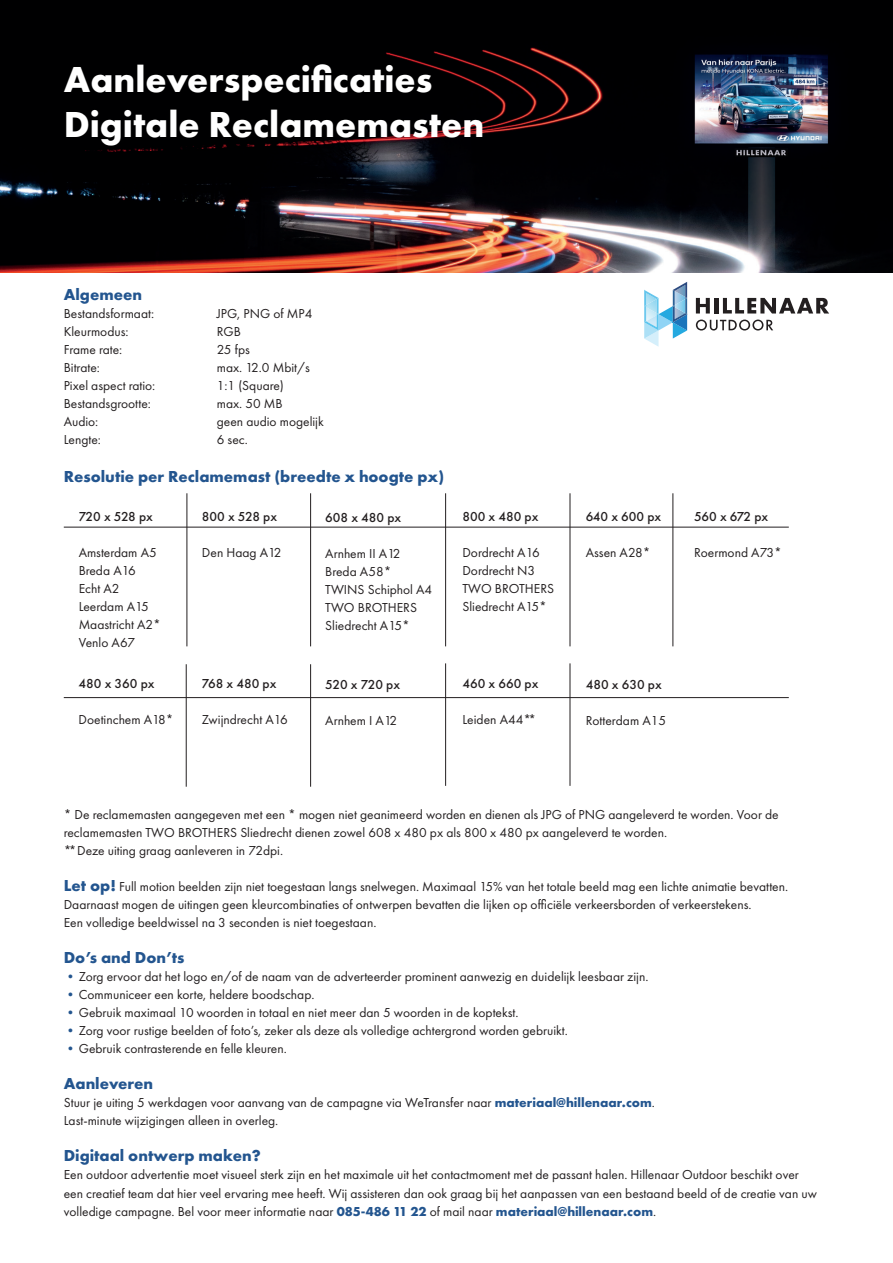
<style>
.page{position:relative;width:893px;height:1263px;background:#fff}
.page>*{position:absolute;margin:0;border:0;box-sizing:border-box;transform-origin:0 0}
.t1{font:700 37.5px "Futura PT";color:#fff}
.t2{font:700 16.5px "Futura PT";color:#23558f}
.t3{font:13.5px/18px "Futura PT";color:#231f20}
.t4{font:500 13.5px "Futura PT";color:#231f20}
.s1{font-weight:700;font-size:16.5px;color:#23558f}
.s2{color:#23558f}
.s3{font-weight:700;color:#23558f}
</style>
<div class="page">
<svg style="left:696px;top:298px;width:14px;height:15px"></svg>
<hr style="left:714px;top:298px;width:4px;height:15px;background:#231f20">
<svg style="left:723px;top:298px;width:106px;height:15px"></svg>
<svg style="left:696px;top:320px;width:77px;height:10px"></svg>
<svg style="left:644px;top:282px;width:43px;height:65px"></svg>
<img style="left:0;top:0;width:893px;height:272px">
<hr style="left:187px;top:493px;width:1px;height:153px;background:#231f20">
<hr style="left:310px;top:493px;width:1px;height:153px;background:#231f20">
<hr style="left:445px;top:493px;width:1px;height:153px;background:#231f20">
<hr style="left:64px;top:527px;width:725px;height:1px;background:#231f20">
<hr style="left:186px;top:664px;width:1px;height:123px;background:#231f20">
<hr style="left:570px;top:493px;width:1px;height:153px;background:#231f20">
<hr style="left:310px;top:664px;width:1px;height:123px;background:#231f20">
<hr style="left:570px;top:663px;width:1px;height:123px;background:#231f20">
<hr style="left:445px;top:663px;width:1px;height:123px;background:#231f20">
<hr style="left:64px;top:697px;width:725px;height:1px;background:#231f20">
<hr style="left:673px;top:493px;width:1px;height:153px;background:#231f20">
<p class="t1" style="left:64px;top:56px;width:370px">Aanleverspecificaties</p>
<p class="t1" style="left:64px;top:101px;width:422px">Digitale Reclamemasten</p>
<p class="t2" style="left:64px;top:284px;width:80px">Algemeen</p>
<p class="t3" style="left:64px;top:304px;width:92px">Bestandsformaat:</p>
<p class="t3" style="left:217px;top:304px;width:97px">JPG, PNG of MP4</p>
<p class="t3" style="left:64px;top:322px;width:66px">Kleurmodus:</p>
<p class="t3" style="left:217px;top:322px;width:26px">RGB</p>
<p class="t3" style="left:64px;top:340px;width:60px">Frame rate:</p>
<p class="t3" style="left:217px;top:340px;width:35px">25 fps</p>
<p class="t3" style="left:64px;top:358px;width:38px">Bitrate:</p>
<p class="t3" style="left:217px;top:358px;width:95px">max. 12.0 Mbit/s</p>
<p class="t3" style="left:64px;top:376px;width:93px">Pixel aspect ratio:</p>
<p class="t3" style="left:217px;top:376px;width:69px">1:1 (Square)</p>
<p class="t3" style="left:64px;top:394px;width:89px">Bestandsgrootte:</p>
<p class="t3" style="left:217px;top:394px;width:67px">max. 50 MB</p>
<p class="t3" style="left:64px;top:412px;width:36px">Audio:</p>
<p class="t3" style="left:217px;top:412px;width:109px">geen audio mogelijk</p>
<p class="t3" style="left:64px;top:431px;width:39px">Lengte:</p>
<p class="t3" style="left:217px;top:431px;width:33px">6 sec.</p>
<p class="t2" style="left:64px;top:466px;width:382px">Resolutie per Reclamemast (breedte x hoogte px)</p>
<p class="t4" style="left:79px;top:508px;width:76px">720 x 528 px</p>
<p class="t3" style="left:79px;top:543px;width:84px">Amsterdam A5<br>Breda A16<br>Echt A2<br>Leerdam A15<br>Maastricht A2*<br>Venlo A67</p>
<p class="t4" style="left:79px;top:675px;width:77px">480 x 360 px</p>
<p class="t3" style="left:79px;top:710px;width:96px">Doetinchem A18*</p>
<p class="t4" style="left:202px;top:508px;width:77px">800 x 528 px</p>
<p class="t3" style="left:202px;top:543px;width:81px">Den Haag A12</p>
<p class="t4" style="left:202px;top:675px;width:76px">768 x 480 px</p>
<p class="t3" style="left:202px;top:710px;width:87px">Zwijndrecht A16</p>
<p class="t4" style="left:325px;top:509px;width:77px">608 x 480 px</p>
<p class="t3" style="left:325px;top:544px;width:77px">Arnhem II A12</p>
<p class="t3" style="left:325px;top:562px;width:108px">Breda A58*<br>TWINS Schiphol A4</p>
<p class="t3" style="left:325px;top:598px;width:93px">TWO BROTHERS<br>Sliedrecht A15*</p>
<p class="t4" style="left:325px;top:676px;width:76px">520 x 720 px</p>
<p class="t3" style="left:325px;top:711px;width:74px">Arnhem I A12</p>
<p class="t4" style="left:462px;top:508px;width:77px">800 x 480 px</p>
<p class="t3" style="left:462px;top:543px;width:79px">Dordrecht A16</p>
<p class="t3" style="left:462px;top:561px;width:74px">Dordrecht N3</p>
<p class="t3" style="left:462px;top:579px;width:93px">TWO BROTHERS<br>Sliedrecht A15*</p>
<p class="t4" style="left:462px;top:675px;width:77px">460 x 660 px</p>
<p class="t3" style="left:462px;top:711px;width:75px">Leiden A44**</p>
<p class="t4" style="left:586px;top:508px;width:77px">640 x 600 px</p>
<p class="t3" style="left:586px;top:543px;width:66px">Assen A28*</p>
<p class="t4" style="left:694px;top:508px;width:76px">560 x 672 px</p>
<p class="t3" style="left:694px;top:543px;width:89px">Roermond A73*</p>
<p class="t4" style="left:586px;top:676px;width:77px">480 x 630 px</p>
<p class="t3" style="left:586px;top:711px;width:82px">Rotterdam A15</p>
<p class="t3" style="left:64px;top:805px;width:716px">* De reclamemasten aangegeven met een * mogen niet geanimeerd worden en dienen als JPG of PNG aangeleverd te worden. Voor de</p>
<p class="t3" style="left:64px;top:823px;width:605px">reclamemasten TWO BROTHERS Sliedrecht dienen zowel 608 x 480 px als 800 x 480 px aangeleverd te worden.</p>
<p class="t3" style="left:64px;top:841px;width:221px">** Deze uiting graag aanleveren in 72dpi.</p>
<p class="t3" style="left:64px;top:877px;width:726px"><span class="s1">Let op!</span> Full motion beelden zijn niet toegestaan langs snelwegen. Maximaal 15% van het totale beeld mag een lichte animatie bevatten.</p>
<p class="t3" style="left:64px;top:895px;width:689px">Daarnaast mogen de uitingen geen kleurcombinaties of ontwerpen bevatten die lijken op officiële verkeersborden of verkeerstekens.</p>
<p class="t3" style="left:64px;top:913px;width:314px">Een volledige beeldwissel na 3 seconden is niet toegestaan.</p>
<p class="t2" style="left:64px;top:947px;width:122px">Do’s and Don’ts</p>
<p class="t3" style="left:64px;top:967px;width:586px"><span class="s2">•</span>Zorg ervoor dat het logo en/of de naam van de adverteerder prominent aanwezig en duidelijk leesbaar zijn.</p>
<p class="t3" style="left:64px;top:985px;width:252px"><span class="s2">•</span>Communiceer een korte, heldere boodschap.</p>
<p class="t3" style="left:64px;top:1003px;width:456px"><span class="s2">•</span>Gebruik maximaal 10 woorden in totaal en niet meer dan 5 woorden in de koptekst.</p>
<p class="t3" style="left:64px;top:1021px;width:506px"><span class="s2">•</span>Zorg voor rustige beelden of foto’s, zeker als deze als volledige achtergrond worden gebruikt.</p>
<p class="t3" style="left:64px;top:1039px;width:225px"><span class="s2">•</span>Gebruik contrasterende en felle kleuren.</p>
<p class="t2" style="left:64px;top:1073px;width:91px">Aanleveren</p>
<p class="t3" style="left:64px;top:1093px;width:593px">Stuur je uiting 5 werkdagen voor aanvang van de campagne via WeTransfer naar <span class="s3">materiaal@hillenaar.com</span>.</p>
<p class="t3" style="left:64px;top:1111px;width:216px">Last-minute wijzigingen alleen in overleg.</p>
<p class="t2" style="left:64px;top:1145px;width:198px">Digitaal ontwerp maken?</p>
<p class="t3" style="left:64px;top:1165px;width:737px">Een outdoor advertentie moet visueel sterk zijn en het maximale uit het contactmoment met de passant halen. Hillenaar Outdoor beschikt over</p>
<p class="t3" style="left:64px;top:1184px;width:755px">een creatief team dat hier veel ervaring mee heeft. Wij assisteren dan ook graag bij het aanpassen van een bestaand beeld of de creatie van uw</p>
<p class="t3" style="left:64px;top:1203px;width:594px">volledige campagne. Bel voor meer informatie naar <span class="s3">085-486 11 22</span> of mail naar <span class="s3">materiaal@hillenaar.com</span>.</p>
</div>
